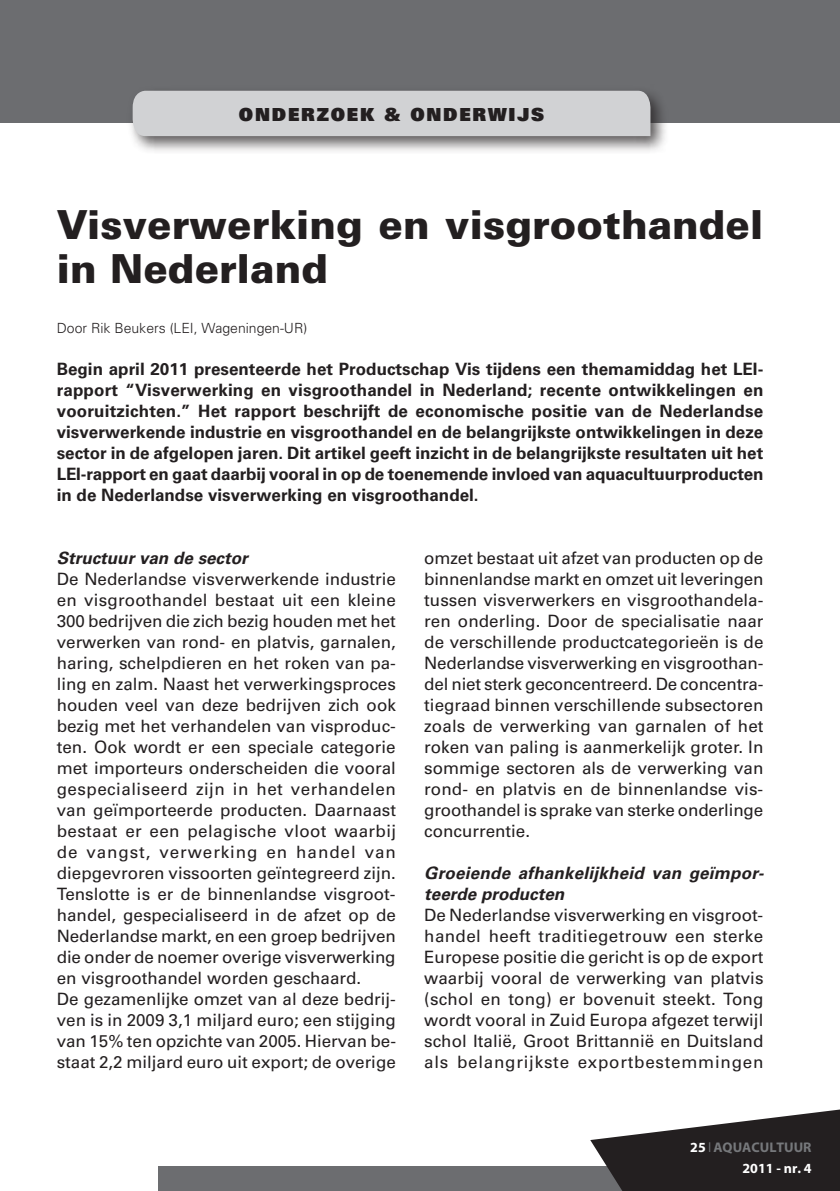
<style>
.page{position:relative;width:840px;height:1191px;background:#fff}
.page>*{position:absolute;margin:0;border:0;box-sizing:border-box;transform-origin:0 0}
.t1{font:900 40px/44px "Univers";color:#231f20}
.t2{font:900 18px "Univers";letter-spacing:.1em;color:#231f20}
.t3{font:17px/21px "Univers";color:#231f20;text-align:justify}
.t4{font:700 17px/21px "Univers";color:#231f20;text-align:justify}
.t5{font:italic 700 17px/21px "Univers";letter-spacing:.015em;color:#231f20}
.t6{font:300 14px "Univers";color:#231f20}
.t7{font:700 14px/21px "Myriad";color:#fff;text-align:right}
.s1{color:#76787b}
</style>
<div class="page">
<div style="left:159px;top:1166px;width:680px;height:25px;background:#6c6d70"></div>
<svg style="left:590px;top:1109px;width:249px;height:82px"></svg>
<div style="left:685px;top:1135px;width:142px;height:54px;background:#231f20"></div>
<div style="left:0;top:0;width:839px;height:123px;background:#6c6d70"></div>
<div style="left:126px;top:84px;width:542px;height:70px;background:#231f20;opacity:.75"></div>
<div style="left:133px;top:91px;width:517px;height:45px;background:#d1d2d4"></div>
<p class="t2" style="left:239px;top:102px;width:306px">ONDERZOEK &amp; ONDERWIJS</p>
<h1 class="t1" style="left:57px;top:202px;width:707px">Visverwerking en visgroothandel in Nederland</h1>
<p class="t6" style="left:57px;top:319px;width:252px">Door Rik Beukers (LEI, Wageningen-UR)</p>
<p class="t4" style="left:57px;top:358px;width:707px">Begin april 2011 presenteerde het Productschap Vis tijdens een themamiddag het LEI&shy;rapport “Visverwerking en visgroothandel in Nederland; recente ontwikkelingen en vooruitzichten.” Het rapport beschrijft de economische positie van de Nederlandse visverwerkende industrie en visgroothandel en de belangrijkste ontwikkelingen in deze sector in de afgelopen jaren. Dit artikel geeft inzicht in de belangrijkste resultaten uit het LEI-rapport en gaat daarbij vooral in op de toenemende invloed van aquacultuurproducten in de Nederlandse visverwerking en visgroothandel.</p>
<p class="t5" style="left:57px;top:547px;width:192px">Structuur van de sector</p>
<p class="t3" style="left:57px;top:568px;width:341px;text-align:left">De Nederlandse visverwerkende industrie en visgroothandel bestaat uit een kleine 300 bedrijven die zich bezig houden met het verwerken van rond- en platvis, garnalen, haring, schelpdieren en het roken van pa&shy;ling en zalm. Naast het verwerkingsproces houden veel van deze bedrijven zich ook bezig met het verhandelen van visproduc&shy;ten. Ook wordt er een speciale categorie met importeurs onderscheiden die vooral gespecialiseerd zijn in het verhandelen van geïmporteerde producten. Daarnaast bestaat er een pelagische vloot waarbij de vangst, verwerking en handel van diepgevroren vissoorten geïntegreerd zijn.<br>Tenslotte is er de binnenlandse visgroot&shy;handel, gespecialiseerd in de afzet op de Nederlandse markt, en een groep bedrijven die onder de noemer overige visverwerking en visgroothandel worden geschaard.<br>De gezamenlijke omzet van al deze bedrij&shy;ven is in 2009 3,1 miljard euro; een stijging van 15% ten opzichte van 2005. Hiervan be&shy;staat 2,2 miljard euro uit export; de overige</p>
<p class="t3" style="left:424px;top:547px;width:340px">omzet bestaat uit afzet van producten op de binnenlandse markt en omzet uit leveringen tussen visverwerkers en visgroothandela&shy;ren onderling. Door de specialisatie naar de verschillende productcategorieën is de Nederlandse visverwerking en visgroothan&shy;del niet sterk geconcentreerd. De concentra&shy;tiegraad binnen verschillende subsectoren zoals de verwerking van garnalen of het roken van paling is aanmerkelijk groter. In sommige sectoren als de verwerking van rond- en platvis en de binnenlandse vis&shy;groothandel is sprake van sterke onderlinge concurrentie.</p>
<p class="t5" style="left:424px;top:862px;width:341px">Groeiende afhankelijkheid van geïmpor&shy;teerde producten</p>
<p class="t3" style="left:424px;top:904px;width:340px">De Nederlandse visverwerking en visgroot&shy;handel heeft traditiegetrouw een sterke Europese positie die gericht is op de export waarbij vooral de verwerking van platvis (schol en tong) er bovenuit steekt. Tong wordt vooral in Zuid Europa afgezet terwijl schol Italië, Groot Brittannië en Duitsland als belangrijkste exportbestemmingen</p>
<p class="t7" style="left:690px;top:1137px;width:123px">25 <span class="s1">❘ AQUACULTUUR<br></span>2011 - NR. 4</p>
</div>
